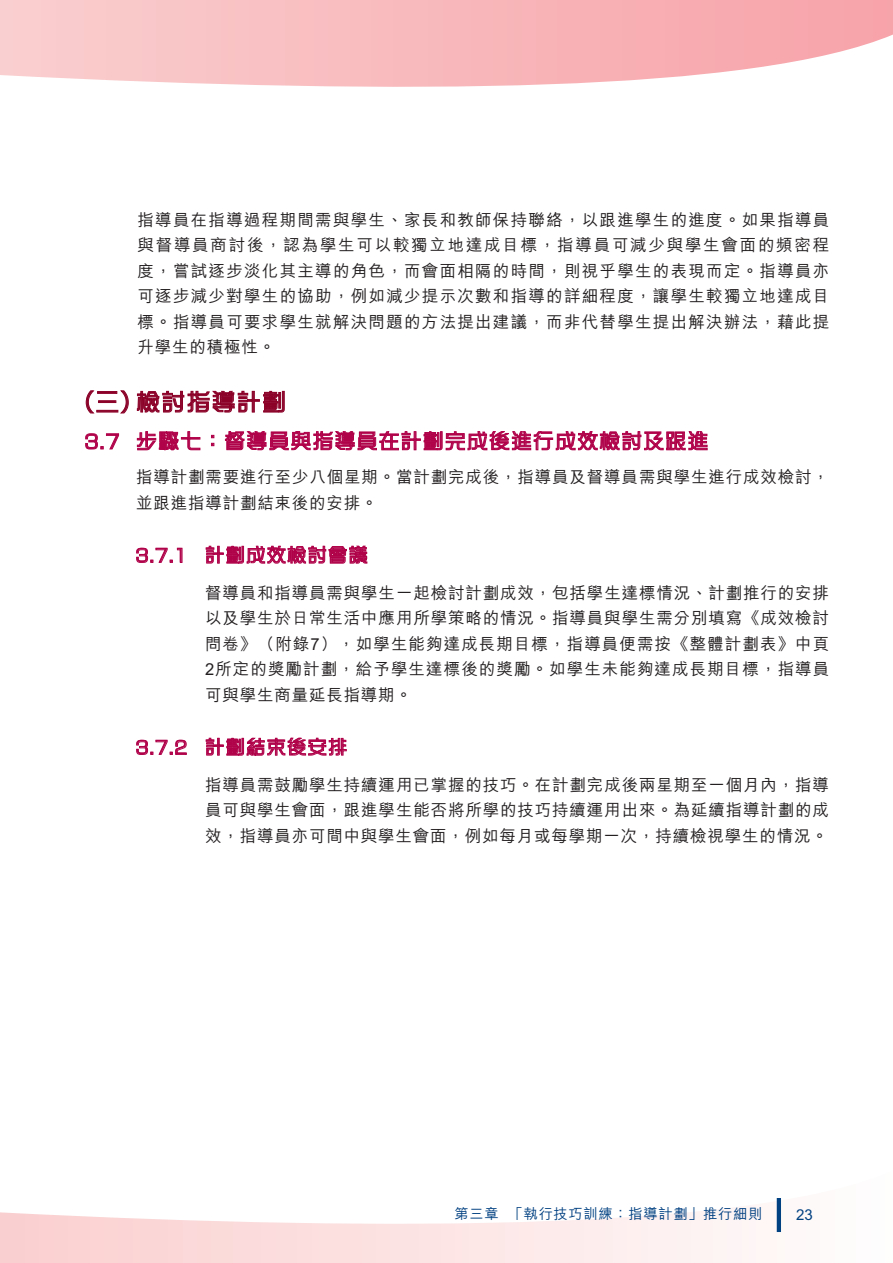
<style>
.page{position:relative;width:893px;height:1263px;background:#fff}
.page>*{position:absolute;margin:0;border:0;box-sizing:border-box;transform-origin:0 0}
.t1{font:500 24px "MJ Ngai HK";letter-spacing:.05em;color:#8b0128}
.t2{font:500 21px "MJ Ngai HK";letter-spacing:.05em;color:#b00249}
.t3{font:500 19.5px "MJ Ngai HK";letter-spacing:.05em;color:#b00249}
.t4{font:500 16.5px/25.5px "M Hei HK";letter-spacing:.05em;color:#231f20;text-align:justify}
.t5{font:500 15px "M Hei HK";color:#014081}
.t6{font:500 14.25px "M Hei HK";letter-spacing:.05em;color:#014081}
</style>
<div class="page">
<svg style="left:0;top:1198px;width:781px;height:65px"></svg>
<svg style="left:0;top:0;width:893px;height:87px"></svg>
<hr style="left:777px;top:1198px;width:4px;height:34px;background:#014081">
<svg style="left:86px;top:390px;width:43px;height:24px"></svg>
<svg style="left:85px;top:433px;width:34px;height:16px"></svg>
<svg style="left:137px;top:391px;width:571px;height:60px"></svg>
<svg style="left:136px;top:548px;width:46px;height:15px"></svg>
<svg style="left:206px;top:546px;width:161px;height:18px"></svg>
<svg style="left:136px;top:740px;width:51px;height:15px"></svg>
<svg style="left:206px;top:738px;width:141px;height:18px"></svg>
<p class="t4" style="left:138px;top:206px;width:693px">指導員在指導過程期間需與學生、家長和教師保持聯絡，以跟進學生的進度。如果指導員與督導員商討後，認為學生可以較獨立地達成目標，指導員可減少與學生會面的頻密程度，嘗試逐步淡化其主導的角色，而會面相隔的時間，則視乎學生的表現而定。指導員亦可逐步減少對學生的協助，例如減少提示次數和指導的詳細程度，讓學生較獨立地達成目標。指導員可要求學生就解決問題的方法提出建議，而非代替學生提出解決辦法，藉此提升學生的積極性。</p>
<p class="t1" style="left:85px;top:385px;width:202px">(三) 檢討指導計劃</p>
<p class="t2" style="left:85px;top:426px;width:625px">3.7 步驟七：督導員與指導員在計劃完成後進行成效檢討及跟進</p>
<p class="t4" style="left:136px;top:463px;width:694px">指導計劃需要進行至少八個星期。當計劃完成後，指導員及督導員需與學生進行成效檢討，並跟進指導計劃結束後的安排。</p>
<p class="t3" style="left:136px;top:541px;width:233px">3.7.1 計劃成效檢討會議</p>
<p class="t4" style="left:205px;top:579px;width:626px">督導員和指導員需與學生一起檢討計劃成效，包括學生達標情況、計劃推行的安排以及學生於日常生活中應用所學策略的情況。指導員與學生需分別填寫《成效檢討問卷》（附錄7），如學生能夠達成長期目標，指導員便需按《整體計劃表》中頁2所定的獎勵計劃，給予學生達標後的獎勵。如學生未能夠達成長期目標，指導員可與學生商量延長指導期。</p>
<p class="t3" style="left:136px;top:733px;width:213px">3.7.2 計劃結束後安排</p>
<p class="t4" style="left:205px;top:771px;width:626px">指導員需鼓勵學生持續運用已掌握的技巧。在計劃完成後兩星期至一個月內，指導員可與學生會面，跟進學生能否將所學的技巧持續運用出來。為延續指導計劃的成效，指導員亦可間中與學生會面，例如每月或每學期一次，持續檢視學生的情況。</p>
<p class="t6" style="left:454px;top:1203px;width:309px">第三章 「執行技巧訓練：指導計劃」推行細則</p>
<p class="t5" style="left:796px;top:1203px;width:18px">23</p>
</div>
